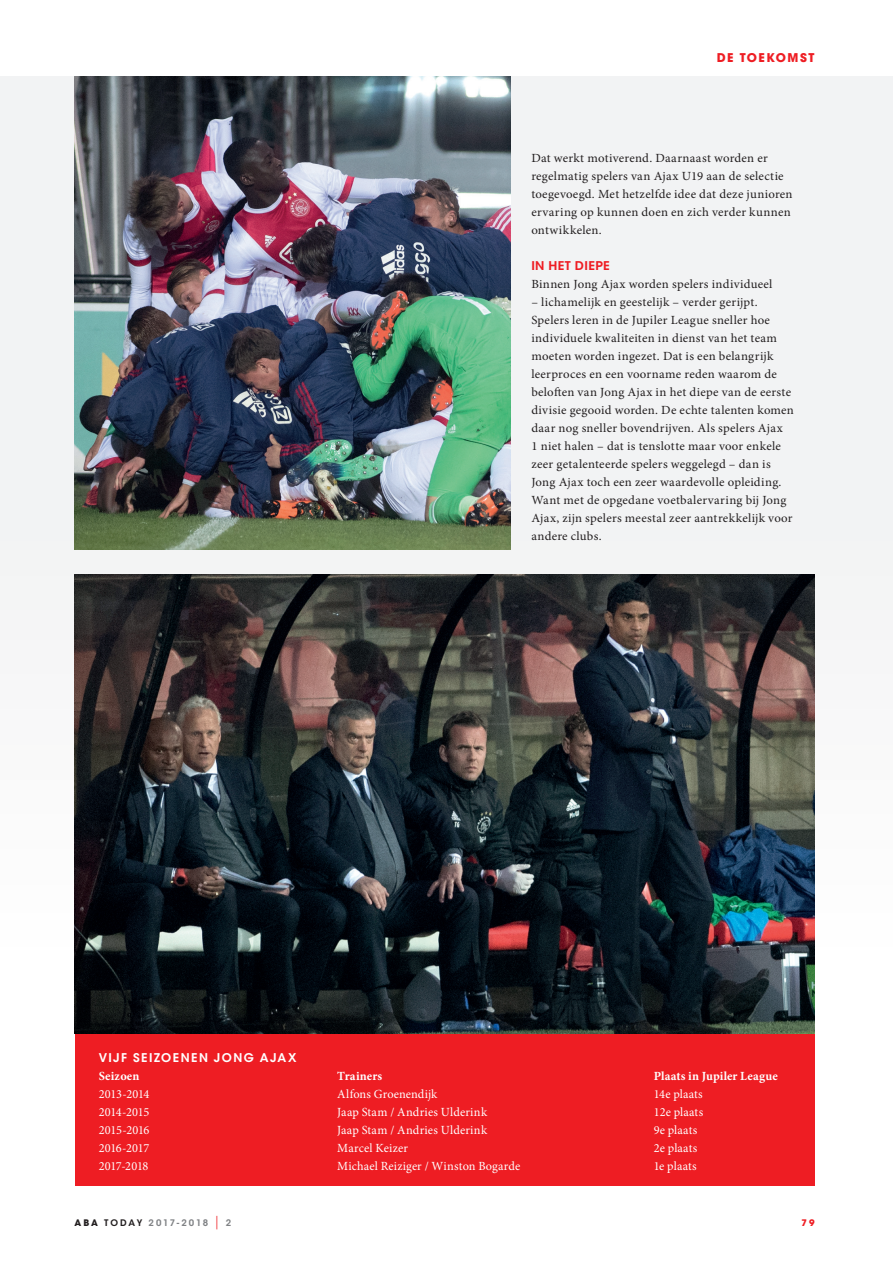
<style>
.page{position:relative;width:893px;height:1263px;background:#fff}
.page>*{position:absolute;margin:0;border:0;box-sizing:border-box;transform-origin:0 0}
.t1{font:12.45px/18px "Minion Pro";letter-spacing:.02em;color:#231f20}
.t2{font:12.45px "Minion Pro";letter-spacing:.01em;color:#fff}
.t3{font:700 12.45px "Minion Pro";letter-spacing:.015em;color:#fff}
.t4{font:12.45px "Minion Pro";letter-spacing:-.02em;color:#fff}
.t5{font:12.45px "Minion Pro";letter-spacing:-.03em;color:#fff}
.t6{font:600 12px "ITC Avant Garde Std";letter-spacing:.12em;color:#fff}
.t7{font:600 12px "ITC Avant Garde Std";letter-spacing:.035em;color:#ee1d23}
.t8{font:700 12px "ITC Avant Garde Std";letter-spacing:.125em;color:#ee1d23}
.t9{font:600 9px "ITC Avant Garde Std";letter-spacing:.19em;color:#808285}
.t10{font:700 9px "ITC Avant Garde Std";color:#ee1d23}
.s1{font-weight:700;color:#231f20}
.s2{color:#231f20}
.s3{font-weight:400;font-size:13.5px;color:#ee1d23}
</style>
<div class="page">
<div style="left:0;top:77px;width:893px;height:899px;background:#f2f3f4"></div>
<div style="left:75px;top:1033px;width:739px;height:153px;background:#ee1d23"></div>
<img style="left:75px;top:574px;width:739px;height:459px">
<img style="left:75px;top:77px;width:435px;height:473px">
<p class="t8" style="left:717px;top:50px;width:99px">DE TOEKOMST</p>
<p class="t1" style="left:531px;top:149px;width:263px">Dat werkt motiverend. Daarnaast worden er regelmatig spelers van Ajax U19 aan de selectie toegevoegd. Met hetzelfde idee dat deze junioren ervaring op kunnen doen en zich verder kunnen ontwikkelen.</p>
<p class="t7" style="left:531px;top:258px;width:80px">IN HET DIEPE</p>
<p class="t1" style="left:531px;top:275px;width:243px">Binnen Jong Ajax worden spelers individueel</p>
<p class="t1" style="left:531px;top:293px;width:264px">– lichamelijk en geestelijk – verder gerijpt.<br>Spelers leren in de Jupiler League sneller hoe individuele kwaliteiten in dienst van het team moeten worden ingezet. Dat is een belangrijk leerproces en een voorname reden waarom de beloften van Jong Ajax in het diepe van de eerste divisie gegooid worden. De echte talenten komen daar nog sneller bovendrijven. Als spelers Ajax<br>1 niet halen – dat is tenslotte maar voor enkele zeer getalenteerde spelers weggelegd – dan is Jong Ajax toch een zeer waardevolle opleiding.<br>Want met de opgedane voetbalervaring bij Jong Ajax, zijn spelers meestal zeer aantrekkelijk voor andere clubs.</p>
<p class="t6" style="left:99px;top:1050px;width:199px">VIJF SEIZOENEN JONG AJAX</p>
<p class="t3" style="left:99px;top:1067px;width:42px">Seizoen</p>
<p class="t3" style="left:337px;top:1067px;width:46px">Trainers</p>
<p class="t3" style="left:654px;top:1067px;width:125px">Plaats in Jupiler League</p>
<p class="t4" style="left:99px;top:1086px;width:52px">2013-2014</p>
<p class="t2" style="left:337px;top:1086px;width:102px">Alfons Groenendijk</p>
<p class="t2" style="left:654px;top:1086px;width:51px">14e plaats</p>
<p class="t4" style="left:99px;top:1104px;width:52px">2014-2015</p>
<p class="t2" style="left:337px;top:1104px;width:151px">Jaap Stam / Andries Ulderink</p>
<p class="t2" style="left:654px;top:1104px;width:51px">12e plaats</p>
<p class="t4" style="left:99px;top:1122px;width:52px">2015-2016</p>
<p class="t2" style="left:337px;top:1122px;width:151px">Jaap Stam / Andries Ulderink</p>
<p class="t2" style="left:654px;top:1122px;width:45px">9e plaats</p>
<p class="t5" style="left:99px;top:1140px;width:52px">2016-2017</p>
<p class="t2" style="left:337px;top:1140px;width:72px">Marcel Keizer</p>
<p class="t2" style="left:654px;top:1140px;width:45px">2e plaats</p>
<p class="t5" style="left:99px;top:1158px;width:51px">2017-2018</p>
<p class="t2" style="left:337px;top:1158px;width:185px">Michael Reiziger / Winston Bogarde</p>
<p class="t2" style="left:654px;top:1158px;width:44px">1e plaats</p>
<p class="t9" style="left:75px;top:1217px;width:158px"><span class="s1">ABA</span> <span class="s2">TODAY</span> 2017-2018 <span class="s3">|</span> 2</p>
<p class="t10" style="left:801px;top:1217px;width:15px">79</p>
</div>
